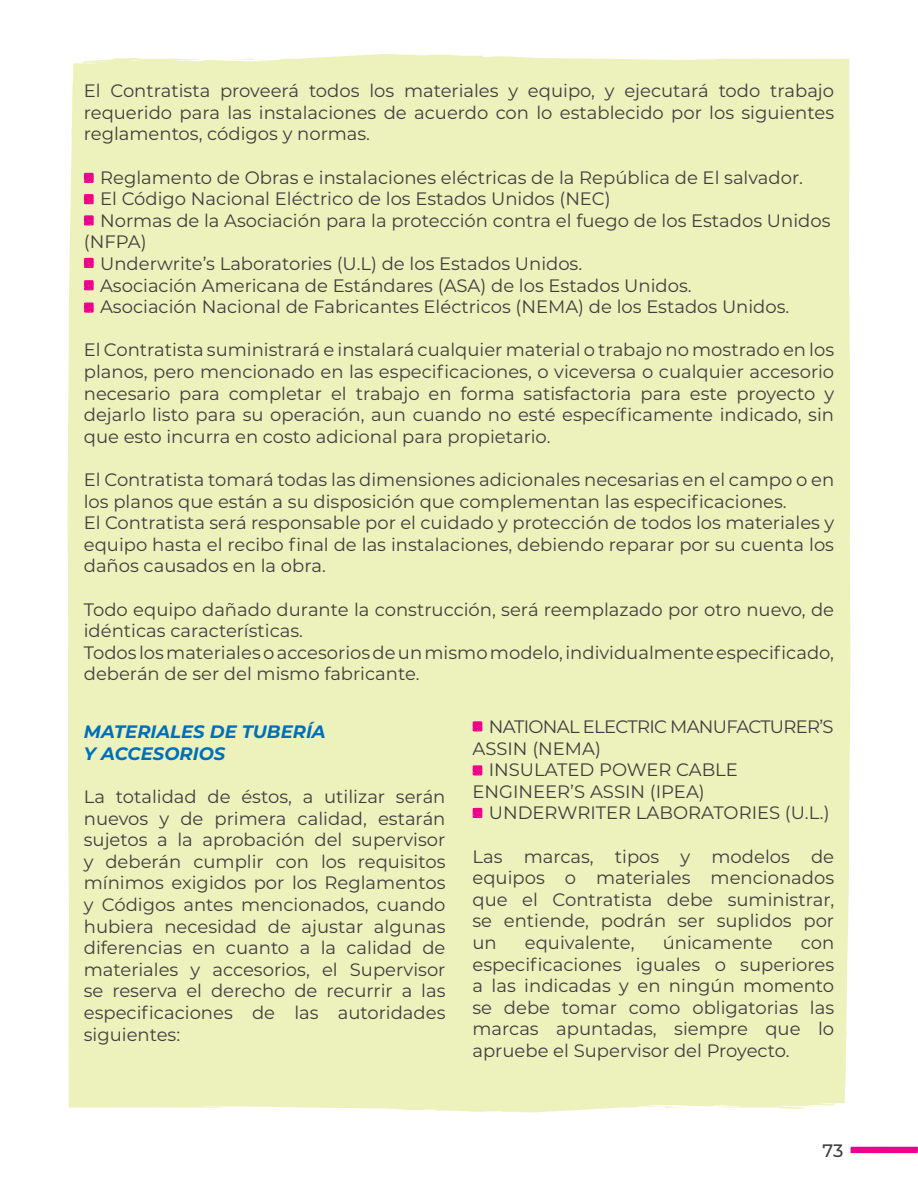
<style>
.page{position:relative;width:918px;height:1188px;background:#fff}
.page>*{position:absolute;margin:0;border:0;box-sizing:border-box;transform-origin:0 0}
.t1{font:18px/21.6px "Montserrat";color:#3e3e3f;text-align:justify}
.t2{font:18px/21.6px "Montserrat";letter-spacing:-.04em;color:#3e3e3f}
.t3{font:italic 700 18px/21.6px "Montserrat";color:#006fba}
.t4{font:500 18px "Montserrat";color:#3e3e3f}
</style>
<div class="page">
<svg style="left:851px;top:1147px;width:67px;height:6px"></svg>
<div style="left:68px;top:54px;width:783px;height:1058px;background:#edf2bc"></div>
<svg style="left:84px;top:173px;width:10px;height:10px"></svg>
<svg style="left:84px;top:194px;width:10px;height:10px"></svg>
<svg style="left:84px;top:215px;width:10px;height:11px"></svg>
<svg style="left:84px;top:258px;width:10px;height:10px"></svg>
<svg style="left:84px;top:280px;width:10px;height:10px"></svg>
<svg style="left:84px;top:302px;width:10px;height:11px"></svg>
<svg style="left:472px;top:721px;width:10px;height:11px"></svg>
<svg style="left:472px;top:765px;width:10px;height:11px"></svg>
<svg style="left:472px;top:808px;width:10px;height:10px"></svg>
<p class="t1" style="left:84px;top:79px;width:752px">El Contratista proveerá todos los materiales y equipo, y ejecutará todo trabajo requerido para las instalaciones de acuerdo con lo establecido por los siguientes reglamentos, códigos y normas.</p>
<p class="t1" style="left:84px;top:166px;width:721px">- Reglamento de Obras e instalaciones eléctricas de la República de El salvador.</p>
<p class="t1" style="left:84px;top:187px;width:529px">- El Código Nacional Eléctrico de los Estados Unidos (NEC)</p>
<p class="t1" style="left:84px;top:209px;width:748px">- Normas de la Asociación para la protección contra el fuego de los Estados Unidos (NFPA)</p>
<p class="t1" style="left:84px;top:252px;width:500px">- Underwrite’s Laboratories (U.L) de los Estados Unidos.</p>
<p class="t1" style="left:84px;top:274px;width:609px">- Asociación Americana de Estándares (ASA) de los Estados Unidos.</p>
<p class="t1" style="left:84px;top:295px;width:707px">- Asociación Nacional de Fabricantes Eléctricos (NEMA) de los Estados Unidos.</p>
<p class="t1" style="left:84px;top:339px;width:752px">El Contratista suministrará e instalará cualquier material o trabajo no mostrado en los planos, pero mencionado en las especificaciones, o viceversa o cualquier accesorio necesario para completar el trabajo en forma satisfactoria para este proyecto y dejarlo listo para su operación, aun cuando no esté específicamente indicado, sin que esto incurra en costo adicional para propietario.</p>
<p class="t1" style="left:84px;top:468px;width:752px;text-align:left">El Contratista tomará todas las dimensiones adicionales necesarias en el campo o en los planos que están a su disposición que complementan las especificaciones.<br>El Contratista será responsable por el cuidado y protección de todos los materiales y equipo hasta el recibo final de las instalaciones, debiendo reparar por su cuenta los daños causados en la obra.</p>
<p class="t1" style="left:84px;top:598px;width:752px;text-align:left">Todo equipo dañado durante la construcción, será reemplazado por otro nuevo, de idénticas características.<br>Todos los materiales o accesorios de un mismo modelo, individualmente especificado, deberán de ser del mismo fabricante.</p>
<p class="t3" style="left:84px;top:720px;width:243px">MATERIALES DE TUBERÍA<br>Y ACCESORIOS</p>
<p class="t1" style="left:84px;top:785px;width:363px">La totalidad de éstos, a utilizar serán nuevos y de primera calidad, estarán sujetos a la aprobación del supervisor y deberán cumplir con los requisitos mínimos exigidos por los Reglamentos y Códigos antes mencionados, cuando hubiera necesidad de ajustar algunas diferencias en cuanto a la calidad de materiales y accesorios, el Supervisor se reserva el derecho de recurrir a las especificaciones de las autoridades siguientes:</p>
<p class="t2" style="left:473px;top:715px;width:363px">- NATIONAL ELECTRIC MANUFACTURER’S<br>ASSIN (NEMA)</p>
<p class="t1" style="left:473px;top:758px;width:267px">- INSULATED POWER CABLE<br>ENGINEER’S ASSIN (IPEA)</p>
<p class="t1" style="left:473px;top:802px;width:359px">- UNDERWRITER LABORATORIES (U.L.)</p>
<p class="t1" style="left:473px;top:845px;width:363px">Las marcas, tipos y modelos de equipos o materiales mencionados que el Contratista debe suministrar, se entiende, podrán ser suplidos por un</p>
<p class="t1" style="left:525px;top:931px;width:111px">equivalente,</p>
<p class="t1" style="left:663px;top:931px;width:111px">únicamente</p>
<p class="t1" style="left:473px;top:931px;width:363px;text-indent:328px">con especificaciones iguales o superiores a las indicadas y en ningún momento se debe tomar como obligatorias las marcas apuntadas, siempre que lo apruebe el Supervisor del Proyecto.</p>
<p class="t4" style="left:823px;top:1138px;width:22px">73</p>
</div>
